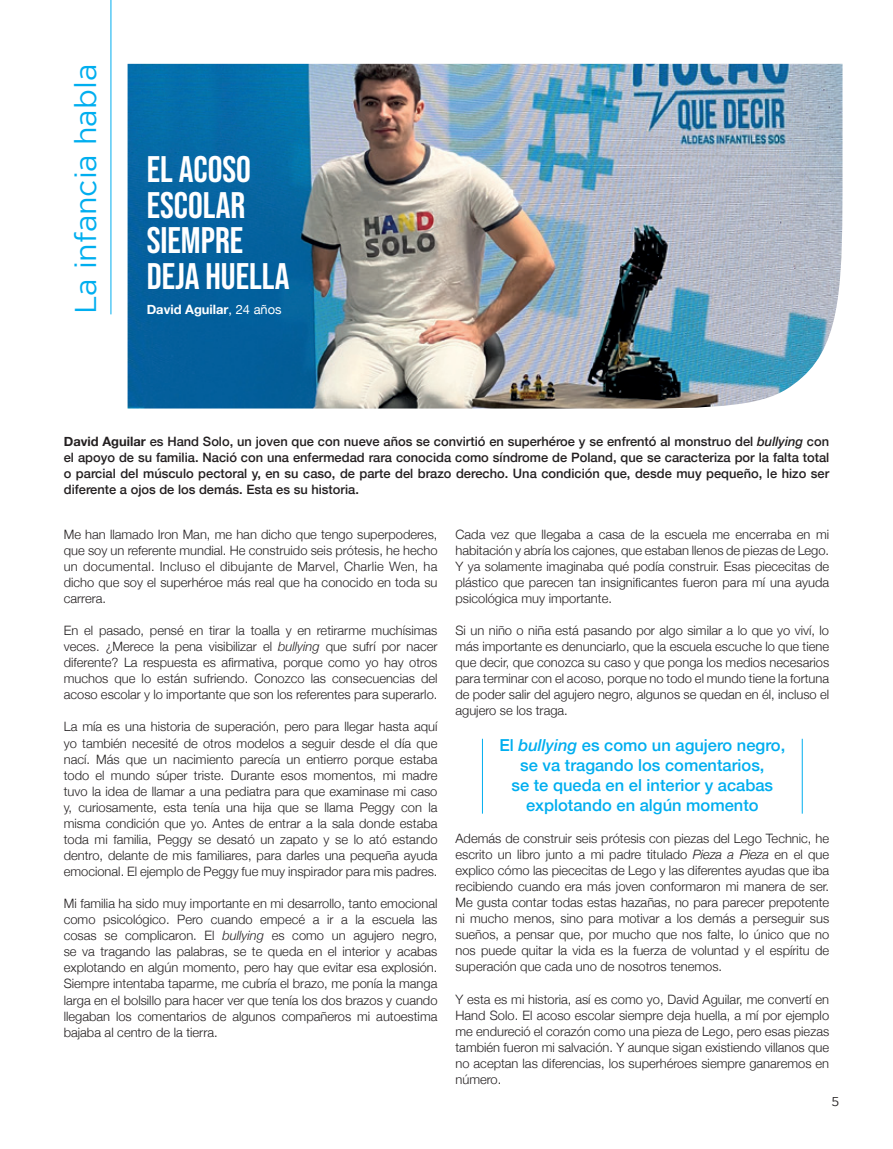
<style>
.page{position:relative;width:893px;height:1149px;background:#fff}
.page>*{position:absolute;margin:0;border:0;box-sizing:border-box;transform-origin:0 0}
.t1{font:36.9px/35.5px "Bebas Neue";color:#fff}
.t2{font:30px "Gotham";color:#00aeef}
.t3{font:500 16.5px/19.8px "Helvetica Neue";color:#00aeef;text-align:center}
.t4{font:300 12.9px/16px "Helvetica Neue";color:#231f20;text-align:justify}
.t5{font:500 12.9px/16px "Helvetica Neue";color:#231f20;text-align:justify}
.t6{font:700 12.9px "Helvetica Neue";color:#fff}
.t7{font:12.75px "Gotham";color:#231f20}
.s1{font-weight:400}
.s2{font-weight:700}
.s3{font-style:italic}
</style>
<div class="page">
<img style="left:128px;top:64px;width:715px;height:344px">
<hr style="left:111px;top:0;width:1px;height:314px;background:#00aeef">
<hr style="left:482px;top:738px;width:1px;height:75px;background:#00aeef">
<hr style="left:802px;top:738px;width:1px;height:75px;background:#00aeef">
<h2 class="t2" style="left:69px;top:314px;width:252px;rotate:-90deg">La infancia habla</h2>
<h1 class="t1" style="left:147px;top:151px;width:144px">EL ACOSO<br>ESCOLAR<br>SIEMPRE<br>DEJA HUELLA</h1>
<p class="t6" style="left:147px;top:299px;width:136px">David Aguilar<span class="s1">, 24 años</span></p>
<p class="t5" style="left:64px;top:432px;width:767px"><span class="s2">David Aguilar</span> es Hand Solo, un joven que con nueve años se convirtió en superhéroe y se enfrentó al monstruo del <span class="s3">bullying</span> con el apoyo de su familia. Nació con una enfermedad rara conocida como síndrome de Poland, que se caracteriza por la falta total o parcial del músculo pectoral y, en su caso, de parte del brazo derecho. Una condición que, desde muy pequeño, le hizo ser diferente a ojos de los demás. Esta es su historia.</p>
<p class="t4" style="left:64px;top:525px;width:375px">Me han llamado Iron Man, me han dicho que tengo superpoderes, que soy un referente mundial. He construido seis prótesis, he hecho un documental. Incluso el dibujante de Marvel, Charlie Wen, ha dicho que soy el superhéroe más real que ha conocido en toda su carrera.</p>
<p class="t4" style="left:64px;top:621px;width:375px">En el pasado, pensé en tirar la toalla y en retirarme muchísimas veces. ¿Merece la pena visibilizar el <span class="s3">bullying</span> que sufrí por nacer diferente? La respuesta es afirmativa, porque como yo hay otros muchos que lo están sufriendo. Conozco las consecuencias del acoso escolar y lo importante que son los referentes para superarlo.</p>
<p class="t4" style="left:64px;top:717px;width:375px">La mía es una historia de superación, pero para llegar hasta aquí yo también necesité de otros modelos a seguir desde el día que nací. Más que un nacimiento parecía un entierro porque estaba todo el mundo súper triste. Durante esos momentos, mi madre tuvo la idea de llamar a una pediatra para que examinase mi caso y, curiosamente, esta tenía una hija que se llama Peggy con la misma condición que yo. Antes de entrar a la sala donde estaba toda mi familia, Peggy se desató un zapato y se lo ató estando dentro, delante de mis familiares, para darles una pequeña ayuda emocional. El ejemplo de Peggy fue muy inspirador para mis padres.</p>
<p class="t4" style="left:64px;top:894px;width:375px">Mi familia ha sido muy importante en mi desarrollo, tanto emocional como psicológico. Pero cuando empecé a ir a la escuela las cosas se complicaron. El <span class="s3">bullying</span> es como un agujero negro, se va tragando las palabras, se te queda en el interior y acabas explotando en algún momento, pero hay que evitar esa explosión.<br>Siempre intentaba taparme, me cubría el brazo, me ponía la manga larga en el bolsillo para hacer ver que tenía los dos brazos y cuando llegaban los comentarios de algunos compañeros mi autoestima bajaba al centro de la tierra.</p>
<p class="t4" style="left:455px;top:525px;width:375px">Cada vez que llegaba a casa de la escuela me encerraba en mi habitación y abría los cajones, que estaban llenos de piezas de Lego.<br>Y ya solamente imaginaba qué podía construir. Esas piececitas de plástico que parecen tan insignificantes fueron para mí una ayuda psicológica muy importante.</p>
<p class="t4" style="left:455px;top:621px;width:375px">Si un niño o niña está pasando por algo similar a lo que yo viví, lo más importante es denunciarlo, que la escuela escuche lo que tiene que decir, que conozca su caso y que ponga los medios necesarios para terminar con el acoso, porque no todo el mundo tiene la fortuna de poder salir del agujero negro, algunos se quedan en él, incluso el agujero se los traga.</p>
<p class="t3" style="left:499px;top:734px;width:287px">El <span class="s3">bullying</span> es como un agujero negro, se va tragando los comentarios,<br>se te queda en el interior y acabas explotando en algún momento</p>
<p class="t4" style="left:455px;top:829px;width:375px">Además de construir seis prótesis con piezas del Lego Technic, he escrito un libro junto a mi padre titulado <span class="s3">Pieza a Pieza</span> en el que explico cómo las piececitas de Lego y las diferentes ayudas que iba recibiendo cuando era más joven conformaron mi manera de ser.<br>Me gusta contar todas estas hazañas, no para parecer prepotente ni mucho menos, sino para motivar a los demás a perseguir sus sueños, a pensar que, por mucho que nos falte, lo único que no nos puede quitar la vida es la fuerza de voluntad y el espíritu de superación que cada uno de nosotros tenemos.</p>
<p class="t4" style="left:455px;top:989px;width:375px">Y esta es mi historia, así es como yo, David Aguilar, me convertí en Hand Solo. El acoso escolar siempre deja huella, a mí por ejemplo me endureció el corazón como una pieza de Lego, pero esas piezas también fueron mi salvación. Y aunque sigan existiendo villanos que no aceptan las diferencias, los superhéroes siempre ganaremos en número.</p>
<p class="t7" style="left:832px;top:1094px;width:9px">5</p>
</div>
